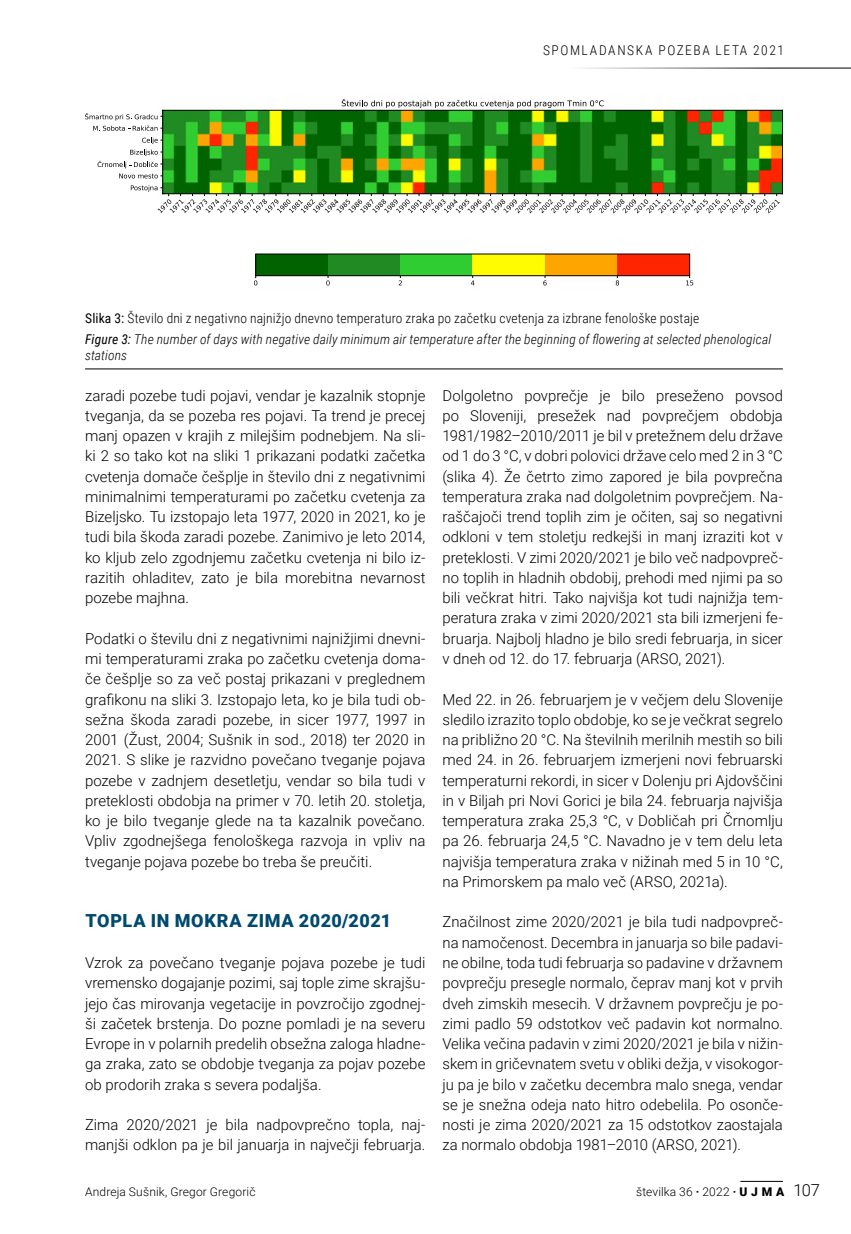
<style>
.page{position:relative;width:851px;height:1234px;background:#fff}
.page>*{position:absolute;margin:0;border:0;box-sizing:border-box;transform-origin:0 0}
._01_Naslov_Mo__12_bl{font:900 18px "Roboto";letter-spacing:.04em;color:#004a6f}
._09_paginacija_cifra{font:300 16.5px "Roboto";color:#000}
._00_normal_10pt_SLO{font:300 15px/20.2px "Roboto";color:#000;text-align:justify}
._06_podpis_pod_sliko{font:italic 300 13.5px/16.5px "Roboto Condensed";letter-spacing:.01em;color:#000}
._06_podpis_pod_sliko-2{font:300 13.5px "Roboto Condensed";letter-spacing:.01em;color:#000}
._00_Paginacija{font:300 13.5px "Roboto Condensed";letter-spacing:.12em;color:#000}
._09_spodaj_avtor{font:300 12px "Roboto";letter-spacing:.015em;color:#000}
._09_spodaj_UJMA_txt{font:300 12px "Roboto";letter-spacing:.01em;color:#000}
.s1{font-weight:400}
.s2{font-weight:700}
.s3{font-weight:900}
</style>
<div class="page">
<img style="left:163px;top:111px;width:619px;height:82px">
<svg style="left:85px;top:113px;width:77px;height:18px"></svg>
<svg style="left:131px;top:185px;width:648px;height:28px"></svg>
<hr style="left:163px;top:110px;width:619px;height:1px;background:#000">
<hr style="left:163px;top:193px;width:619px;height:1px;background:#000">
<hr style="left:782px;top:110px;width:1px;height:84px;background:#000">
<hr style="left:162px;top:110px;width:1px;height:84px;background:#000">
<svg style="left:342px;top:99px;width:261px;height:9px"></svg>
<svg style="left:254px;top:253px;width:439px;height:32px"></svg>
<svg style="left:97px;top:137px;width:66px;height:41px"></svg>
<hr style="left:85px;top:368px;width:697px;height:1px;background:#000">
<hr style="left:566px;top:68px;width:284px;height:1px;background:#000">
<hr style="left:740px;top:1180px;width:42px;height:1px;background:#000">
<p class="_00_Paginacija" style="left:543px;top:41px;width:242px">SPOMLADANSKA POZEBA LETA 2021</p>
<p class="_06_podpis_pod_sliko-2" style="left:85px;top:308px;width:615px"><span class="s1">Slika 3:</span> Število dni z negativno najnižjo dnevno temperaturo zraka po začetku cvetenja za izbrane fenološke postaje</p>
<p class="_06_podpis_pod_sliko" style="left:85px;top:330px;width:687px"><span class="s1">Figure 3:</span> The number of days with negative daily minimum air temperature after the beginning of flowering at selected phenological stations</p>
<p class="_00_normal_10pt_SLO" style="left:85px;top:384px;width:342px">zaradi pozebe tudi pojavi, vendar je kazalnik stopnje tveganja, da se pozeba res pojavi. Ta trend je precej manj opazen v krajih z milejšim podnebjem. Na sli&shy;ki 2 so tako kot na sliki 1 prikazani podatki začetka cvetenja domače češplje in število dni z negativnimi minimalnimi temperaturami po začetku cvetenja za Bizeljsko. Tu izstopajo leta 1977, 2020 in 2021, ko je tudi bila škoda zaradi pozebe. Zanimivo je leto 2014, ko kljub zelo zgodnjemu začetku cvetenja ni bilo iz&shy;razitih ohladitev, zato je bila morebitna nevarnost pozebe majhna.</p>
<p class="_00_normal_10pt_SLO" style="left:85px;top:627px;width:342px">Podatki o številu dni z negativnimi najnižjimi dnevni&shy;mi temperaturami zraka po začetku cvetenja doma&shy;če češplje so za več postaj prikazani v preglednem grafikonu na sliki 3. Izstopajo leta, ko je bila tudi ob&shy;sežna škoda zaradi pozebe, in sicer 1977, 1997 in 2001 (Žust, 2004; Sušnik in sod., 2018) ter 2020 in 2021. S slike je razvidno povečano tveganje pojava pozebe v zadnjem desetletju, vendar so bila tudi v preteklosti obdobja na primer v 70. letih 20. stoletja, ko je bilo tveganje glede na ta kazalnik povečano.<br>Vpliv zgodnejšega fenološkega razvoja in vpliv na tveganje pojava pozebe bo treba še preučiti.</p>
<p class="_01_Naslov_Mo__12_bl" style="left:85px;top:908px;width:307px">TOPLA IN MOKRA ZIMA 2020/2021</p>
<p class="_00_normal_10pt_SLO" style="left:85px;top:951px;width:342px">Vzrok za povečano tveganje pojava pozebe je tudi vremensko dogajanje pozimi, saj tople zime skrajšu&shy;jejo čas mirovanja vegetacije in povzročijo zgodnej&shy;ši začetek brstenja. Do pozne pomladi je na severu Evrope in v polarnih predelih obsežna zaloga hladne&shy;ga zraka, zato se obdobje tveganja za pojav pozebe ob prodorih zraka s severa podaljša.</p>
<p class="_00_normal_10pt_SLO" style="left:85px;top:1113px;width:342px">Zima 2020/2021 je bila nadpovprečno topla, naj&shy;manjši odklon pa je bil januarja in največji februarja.</p>
<p class="_09_spodaj_avtor" style="left:85px;top:1183px;width:172px">Andreja Sušnik, Gregor Gregorič</p>
<p class="_00_normal_10pt_SLO" style="left:442px;top:384px;width:342px">Dolgoletno povprečje je bilo preseženo povsod po Sloveniji, presežek nad povprečjem obdobja 1981/1982–2010/2011 je bil v pretežnem delu države od 1 do 3 °C, v dobri polovici države celo med 2 in 3 °C (slika 4). Že četrto zimo zapored je bila povprečna temperatura zraka nad dolgoletnim povprečjem. Na&shy;raščajoči trend toplih zim je očiten, saj so negativni odkloni v tem stoletju redkejši in manj izraziti kot v preteklosti. V zimi 2020/2021 je bilo več nadpovpreč&shy;no toplih in hladnih obdobij, prehodi med njimi pa so bili večkrat hitri. Tako najvišja kot tudi najnižja tem&shy;peratura zraka v zimi 2020/2021 sta bili izmerjeni fe&shy;bruarja. Najbolj hladno je bilo sredi februarja, in sicer v dneh od 12. do 17. februarja (ARSO, 2021).</p>
<p class="_00_normal_10pt_SLO" style="left:442px;top:688px;width:342px">Med 22. in 26. februarjem je v večjem delu Slovenije sledilo izrazito toplo obdobje, ko se je večkrat segrelo na približno 20 °C. Na številnih merilnih mestih so bili med 24. in 26. februarjem izmerjeni novi februarski temperaturni rekordi, in sicer v Dolenju pri Ajdovščini in v Biljah pri Novi Gorici je bila 24. februarja najvišja temperatura zraka 25,3 °C, v Dobličah pri Črnomlju pa 26. februarja 24,5 °C. Navadno je v tem delu leta najvišja temperatura zraka v nižinah med 5 in 10 °C, na Primorskem pa malo več (ARSO, 2021a).</p>
<p class="_00_normal_10pt_SLO" style="left:442px;top:911px;width:342px">Značilnost zime 2020/2021 je bila tudi nadpovpreč&shy;na namočenost. Decembra in januarja so bile padavi&shy;ne obilne, toda tudi februarja so padavine v državnem povprečju presegle normalo, čeprav manj kot v prvih dveh zimskih mesecih. V državnem povprečju je po&shy;zimi padlo 59 odstotkov več padavin kot normalno.<br>Velika večina padavin v zimi 2020/2021 je bila v nižin&shy;skem in gričevnatem svetu v obliki dežja, v visokogor&shy;ju pa je bilo v začetku decembra malo snega, vendar se je snežna odeja nato hitro odebelila. Po osonče&shy;nosti je zima 2020/2021 za 15 odstotkov zaostajala za normalo obdobja 1981–2010 (ARSO, 2021).</p>
<p class="_09_spodaj_UJMA_txt" style="left:636px;top:1183px;width:150px">številka 36 <span class="s2">·</span> 2022 <span class="s2">·</span> <span class="s3">U J M A</span></p>
<p class="_09_paginacija_cifra" style="left:793px;top:1178px;width:28px">107</p>
</div>
